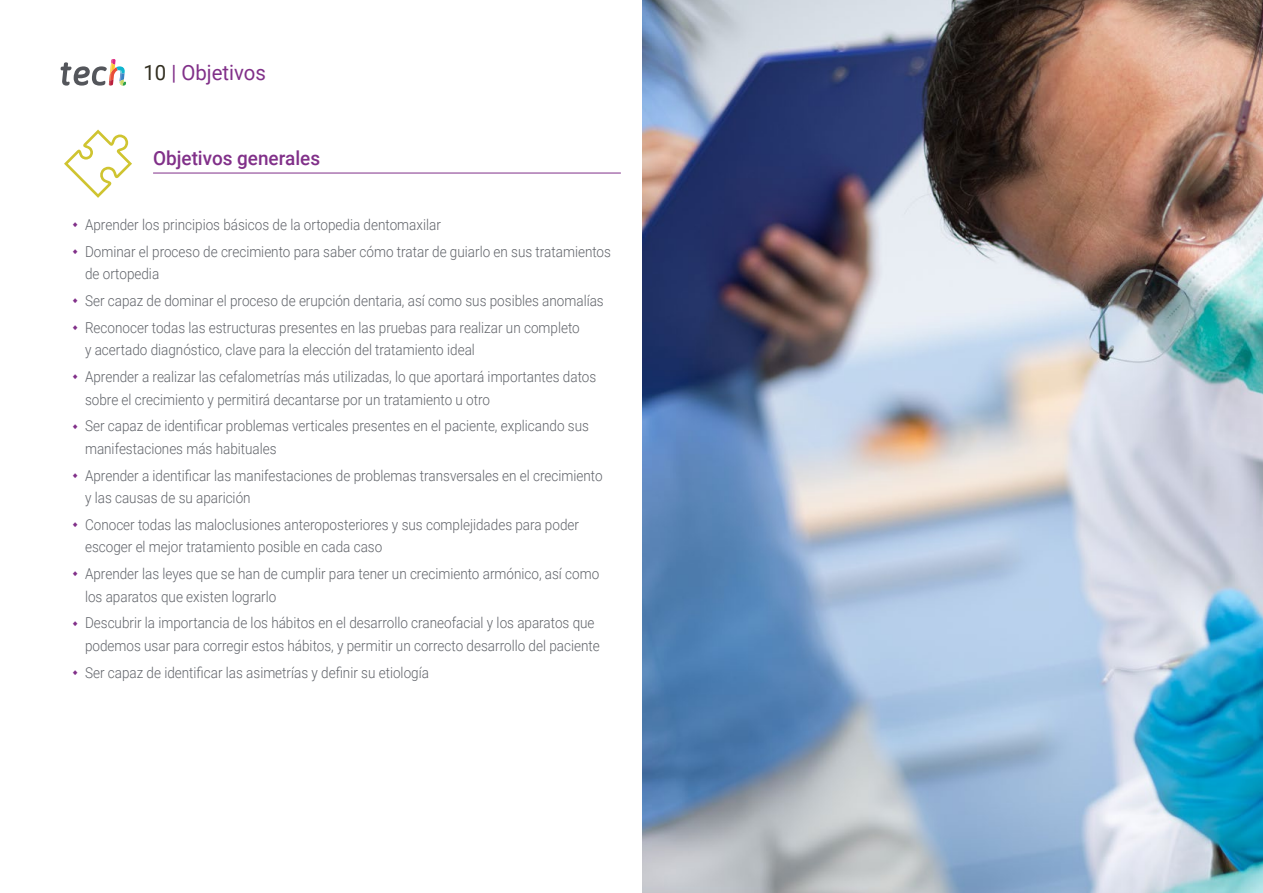
<style>
.page{position:relative;width:1263px;height:893px;background:#fff}
.page>*{position:absolute;margin:0;border:0;box-sizing:border-box;transform-origin:0 0}
.t1{font:21px "Roboto";color:#813089}
.t2{font:500 19.5px "Roboto";color:#813089}
.t3{font:300 15px/26.7px "Roboto";color:#61646a;scale:.9 1}
.s1{color:#312e20}
</style>
<div class="page">
<hr style="left:153px;top:173px;width:468px;height:1px;background:#813089">
<svg style="left:64px;top:130px;width:68px;height:68px"></svg>
<img style="left:642px;top:0;width:621px;height:893px">
<svg style="left:61px;top:59px;width:65px;height:27px"></svg>
<h1 class="t1" style="left:144px;top:57px;width:124px"><span class="s1">10</span> | Objetivos</h1>
<h2 class="t2" style="left:153px;top:144px;width:169px">Objetivos generales</h2>
<p class="t3" style="left:85px;top:211px;width:586px">Aprender los principios básicos de la ortopedia dentomaxilar<br>Dominar el proceso de crecimiento para saber cómo tratar de guiarlo en sus tratamientos</p>
<p class="t3" style="left:85px;top:260px;width:578px">de ortopedia<br>Ser capaz de dominar el proceso de erupción dentaria, así como sus posibles anomalías<br>Reconocer todas las estructuras presentes en las pruebas para realizar un completo</p>
<p class="t3" style="left:85px;top:336px;width:569px">y acertado diagnóstico, clave para la elección del tratamiento ideal<br>Aprender a realizar las cefalometrías más utilizadas, lo que aportará importantes datos</p>
<p class="t3" style="left:85px;top:385px;width:561px">sobre el crecimiento y permitirá decantarse por un tratamiento u otro<br>Ser capaz de identificar problemas verticales presentes en el paciente, explicando sus</p>
<p class="t3" style="left:85px;top:435px;width:576px">manifestaciones más habituales<br>Aprender a identificar las manifestaciones de problemas transversales en el crecimiento</p>
<p class="t3" style="left:85px;top:484px;width:550px">y las causas de su aparición<br>Conocer todas las maloclusiones anteroposteriores y sus complejidades para poder</p>
<p class="t3" style="left:85px;top:533px;width:573px">escoger el mejor tratamiento posible en cada caso<br>Aprender las leyes que se han de cumplir para tener un crecimiento armónico, así como</p>
<p class="t3" style="left:85px;top:582px;width:568px">los aparatos que existen lograrlo<br>Descubrir la importancia de los hábitos en el desarrollo craneofacial y los aparatos que</p>
<p class="t3" style="left:85px;top:632px;width:573px">podemos usar para corregir estos hábitos, y permitir un correcto desarrollo del paciente<br>Ser capaz de identificar las asimetrías y definir su etiología</p>
</div>
